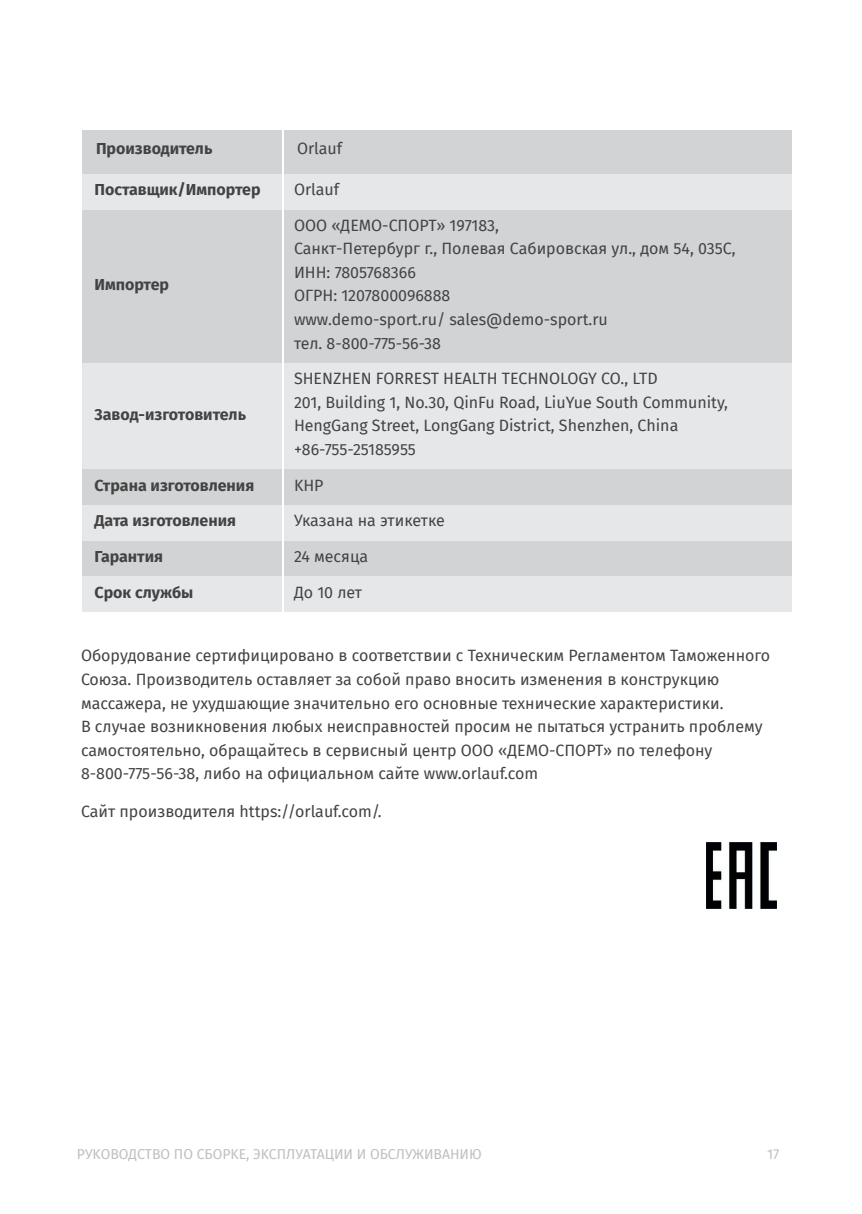
<style>
.page{position:relative;width:862px;height:1214px;background:#fff}
.page>*{position:absolute;margin:0;border:0;box-sizing:border-box;transform-origin:0 0}
.t1{font:16px/23.6px "Fira Sans";color:#434343}
.t2{font:700 16px "Fira Sans";color:#434343}
.t3{font:14px "Fira Sans";color:#bfbfbf}
</style>
<div class="page">
<div style="left:82px;top:130px;width:200px;height:44px;background:#d1d3d4"></div>
<div style="left:282px;top:130px;width:510px;height:44px;background:#d1d3d4"></div>
<div style="left:82px;top:174px;width:200px;height:36px;background:#e6e7e8"></div>
<div style="left:282px;top:174px;width:510px;height:36px;background:#e6e7e8"></div>
<div style="left:82px;top:210px;width:200px;height:153px;background:#d1d3d4"></div>
<div style="left:282px;top:210px;width:510px;height:153px;background:#d1d3d4"></div>
<div style="left:82px;top:363px;width:200px;height:106px;background:#e6e7e8"></div>
<div style="left:282px;top:363px;width:510px;height:106px;background:#e6e7e8"></div>
<div style="left:82px;top:469px;width:200px;height:36px;background:#d1d3d4"></div>
<div style="left:282px;top:469px;width:510px;height:36px;background:#d1d3d4"></div>
<div style="left:82px;top:505px;width:200px;height:36px;background:#e6e7e8"></div>
<div style="left:282px;top:505px;width:510px;height:36px;background:#e6e7e8"></div>
<div style="left:82px;top:541px;width:200px;height:35px;background:#d1d3d4"></div>
<div style="left:282px;top:541px;width:510px;height:35px;background:#d1d3d4"></div>
<div style="left:82px;top:576px;width:200px;height:36px;background:#e6e7e8"></div>
<div style="left:282px;top:576px;width:510px;height:36px;background:#e6e7e8"></div>
<hr style="left:282px;top:130px;width:2px;height:482px;background:#fff">
<img style="left:706px;top:842px;width:70px;height:66px">
<p class="t2" style="left:96px;top:139px;width:118px">Производитель</p>
<p class="t1" style="left:297px;top:136px;width:47px">Orlauf</p>
<p class="t2" style="left:94px;top:180px;width:168px">Поставщик/Импортер</p>
<p class="t1" style="left:294px;top:178px;width:47px">Orlauf</p>
<p class="t2" style="left:94px;top:275px;width:76px">Импортер</p>
<p class="t2" style="left:94px;top:405px;width:153px">3aвoд-изготовитель</p>
<p class="t1" style="left:294px;top:213px;width:443px">ООО «ДЕМО-СПОРТ» 197183,<br>Санкт-Петербург г., Полевая Сабировская ул., дом 54, 035С,<br>ИНН: 7805768366<br>ОГРН: 1207800096888<br>www.demo-sport.ru/ sales@demo-sport.ru<br>тел. 8-800-775-56-38</p>
<p class="t1" style="left:294px;top:367px;width:436px">SHENZHEN FORREST HEALTH TECHNOLOGY CO., LTD<br>201, Building 1, No.30, QinFu Road, LiuYue South Community, HengGang Street, LongGang District, Shenzhen, China +86-755-25185955</p>
<p class="t2" style="left:94px;top:476px;width:161px">Страна изготовления</p>
<p class="t1" style="left:294px;top:474px;width:31px">KHP</p>
<p class="t2" style="left:94px;top:511px;width:143px">Дата изготовления</p>
<p class="t1" style="left:294px;top:509px;width:152px">Указана на этикетке</p>
<p class="t2" style="left:94px;top:547px;width:70px">Гарантия</p>
<p class="t1" style="left:294px;top:545px;width:76px">24 месяца</p>
<p class="t2" style="left:94px;top:583px;width:100px">Срок службы</p>
<p class="t1" style="left:294px;top:580px;width:70px">До 10 лет</p>
<p class="t1" style="left:81px;top:644px;width:691px">Оборудование сертифицировано в соответствии с Техническим Регламентом Таможенного Союза. Производитель оставляет за собой право вносить изменения в конструкцию массажера, не ухудшающие значительно его основные технические характеристики.<br>В случае возникновения любых неисправностей просим не пытаться устранить проблему самостоятельно, обращайтесь в сервисный центр ООО «ДЕМО-СПОРТ» по телефону 8-800-775-56-38, либо на официальном сайте www.orlauf.com</p>
<p class="t1" style="left:81px;top:800px;width:302px">Сайт производителя https://orlauf.com/.</p>
<p class="t3" style="left:77px;top:1145px;width:406px">PУKOBOДCTBO ПO CБOPKE, ЭKCПЛУATAЦИИ И OБCЛУЖИBAHИЮ</p>
<p class="t3" style="left:767px;top:1145px;width:14px">17</p>
</div>
